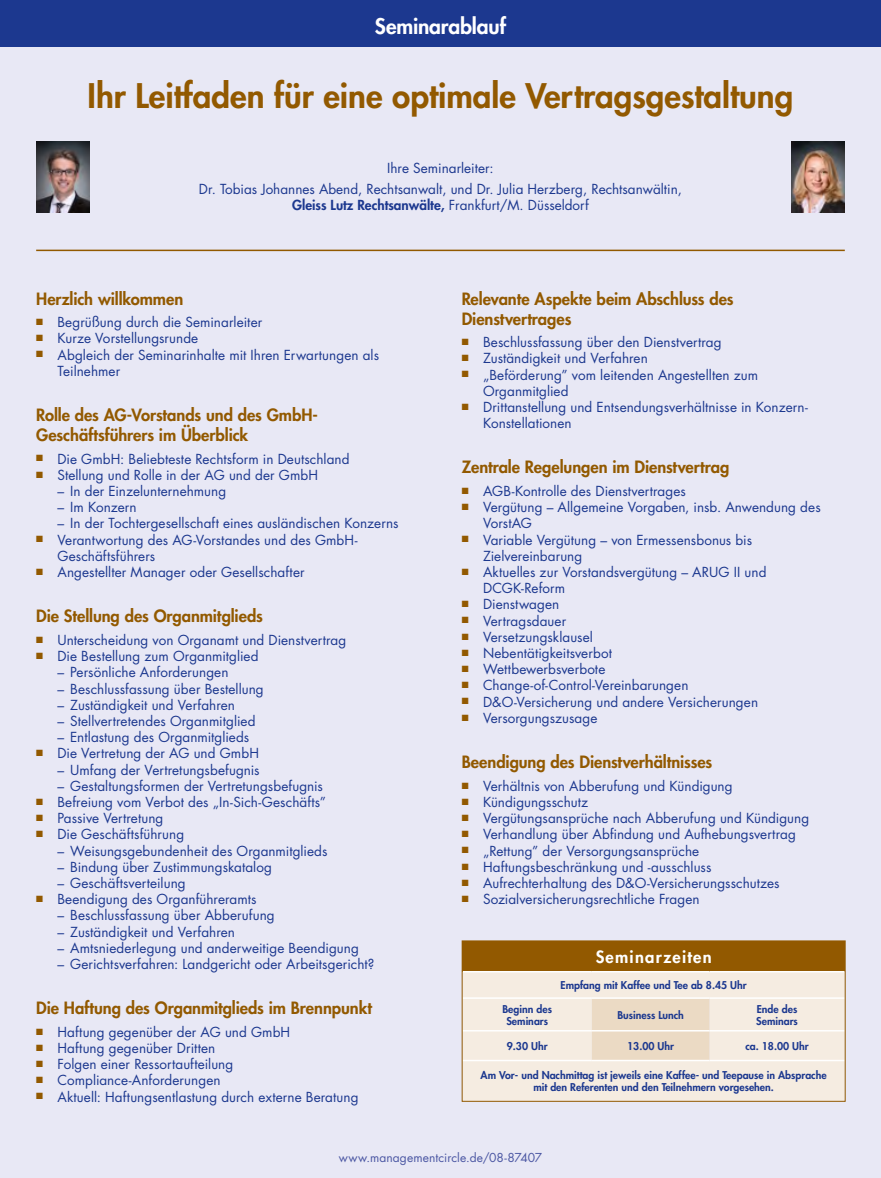
<style>
.page{position:relative;width:881px;height:1178px;background:#fff}
.page>*{position:absolute;margin:0;border:0;box-sizing:border-box;transform-origin:0 0}
.t1{font:800 33px "Futura Std";color:#925900}
.t2{font:800 21px "Futura Std";letter-spacing:-.005em;color:#fff}
.t3{font:800 16.5px/19.8px "Futura Std";letter-spacing:-.005em;color:#925900}
.t4{font:800 16.5px "Futura Std";letter-spacing:.075em;color:#fff}
.t5{font:13.5px/16.2px "Futura Std";letter-spacing:.005em;color:#1c388f}
.t6{font:800 13.5px "Futura Std";color:#1c388f}
.t7{font:12px "Futura Std";letter-spacing:.01em;color:#4b57a3}
.t8{font:800 10.5px/12px "Futura Std";color:#1c388f;text-align:center}
.s1{font-weight:400}
</style>
<div class="page">
<div style="left:0;top:0;width:880px;height:1178px;background:#e8e8f5"></div>
<div style="left:0;top:0;width:880px;height:47px;background:#1c388f"></div>
<hr style="left:36px;top:250px;width:808px;height:1px;background:#925900">
<div style="left:462px;top:941px;width:382px;height:31px;background:#925900"></div>
<div style="left:463px;top:972px;width:380px;height:128px;background:#f5ece1"></div>
<div style="left:591px;top:999px;width:118px;height:61px;background:#ebdac4"></div>
<hr style="left:462px;top:997px;width:129px;height:2px;background:#fff">
<hr style="left:591px;top:997px;width:118px;height:2px;background:#fff">
<hr style="left:709px;top:997px;width:135px;height:2px;background:#fff">
<hr style="left:462px;top:1030px;width:129px;height:1px;background:#fff">
<hr style="left:591px;top:1030px;width:118px;height:1px;background:#fff">
<hr style="left:709px;top:1030px;width:135px;height:1px;background:#fff">
<hr style="left:462px;top:1060px;width:129px;height:1px;background:#fff">
<hr style="left:591px;top:1060px;width:118px;height:1px;background:#fff">
<hr style="left:709px;top:1060px;width:135px;height:1px;background:#fff">
<hr style="left:462px;top:971px;width:129px;height:1px;background:#fff">
<hr style="left:591px;top:971px;width:118px;height:1px;background:#fff">
<hr style="left:709px;top:971px;width:135px;height:1px;background:#fff">
<div style="left:461px;top:940px;width:384px;height:162px;border:1px solid #925900"></div>
<img style="left:36px;top:141px;width:54px;height:71px">
<img style="left:791px;top:141px;width:53px;height:71px">
<h2 class="t2" style="left:375px;top:13px;width:133px">Seminarablauf</h2>
<h1 class="t1" style="left:88px;top:75px;width:707px">Ihr Leitfaden für eine optimale Vertragsgestaltung</h1>
<p class="t5" style="left:199px;top:158px;width:484px;line-height:20.4px;text-align:center">Ihre Seminarleiter:<br>Dr. Tobias Johannes Abend, Rechtsanwalt, und Dr. Julia Herzberg, Rechtsanwältin,</p>
<p class="t6" style="left:292px;top:196px;width:298px">Gleiss Lutz Rechtsanwälte, <span class="s1">Frankfurt/M. Düsseldorf</span></p>
<p class="t3" style="left:36px;top:289px;width:149px">Herzlich willkommen</p>
<p class="t5" style="left:36px;top:314px;width:227px"><sup>■</sup> Begrüßung durch die Seminarleiter</p>
<p class="t5" style="left:36px;top:331px;width:164px"><sup>■</sup> Kurze Vorstellungsrunde</p>
<p class="t5" style="left:57px;top:347px;width:323px;text-indent:-21px"><sup>■</sup> Abgleich der Seminarinhalte mit Ihren Erwartungen als<br>Teilnehmer</p>
<p class="t3" style="left:36px;top:405px;width:283px">Rolle des AG-Vorstands und des GmbH-<br>Geschäftsführers im Überblick</p>
<p class="t5" style="left:36px;top:451px;width:315px"><sup>■</sup> Die GmbH: Beliebteste Rechtsform in Deutschland</p>
<p class="t5" style="left:36px;top:467px;width:283px"><sup>■</sup> Stellung und Rolle in der AG und der GmbH</p>
<p class="t5" style="left:57px;top:483px;width:170px">– In der Einzelunternehmung</p>
<p class="t5" style="left:57px;top:499px;width:81px">– Im Konzern</p>
<p class="t5" style="left:57px;top:515px;width:342px">– In der Tochtergesellschaft eines ausländischen Konzerns</p>
<p class="t5" style="left:57px;top:532px;width:301px;text-indent:-21px"><sup>■</sup> Verantwortung des AG-Vorstandes und des GmbH-<br>Geschäftsführers</p>
<p class="t5" style="left:36px;top:564px;width:270px"><sup>■</sup> Angestellter Manager oder Gesellschafter</p>
<p class="t3" style="left:36px;top:606px;width:228px">Die Stellung des Organmitglieds</p>
<p class="t5" style="left:36px;top:632px;width:311px"><sup>■</sup> Unterscheidung von Organamt und Dienstvertrag</p>
<p class="t5" style="left:36px;top:648px;width:224px"><sup>■</sup> Die Bestellung zum Organmitglied</p>
<p class="t5" style="left:57px;top:664px;width:172px">– Persönliche Anforderungen</p>
<p class="t5" style="left:57px;top:681px;width:208px">– Beschlussfassung über Bestellung</p>
<p class="t5" style="left:57px;top:697px;width:179px">– Zuständigkeit und Verfahren</p>
<p class="t5" style="left:57px;top:713px;width:199px">– Stellvertretendes Organmitglied</p>
<p class="t5" style="left:57px;top:729px;width:193px">– Entlastung des Organmitglieds</p>
<p class="t5" style="left:36px;top:745px;width:224px"><sup>■</sup> Die Vertretung der AG und GmbH</p>
<p class="t5" style="left:57px;top:762px;width:204px">– Umfang der Vertretungsbefugnis</p>
<p class="t5" style="left:57px;top:778px;width:267px">– Gestaltungsformen der Vertretungsbefugnis</p>
<p class="t5" style="left:36px;top:794px;width:291px"><sup>■</sup> Befreiung vom Verbot des „In-Sich-Geschäfts”</p>
<p class="t5" style="left:36px;top:810px;width:129px"><sup>■</sup> Passive Vertretung</p>
<p class="t5" style="left:36px;top:826px;width:149px"><sup>■</sup> Die Geschäftsführung</p>
<p class="t5" style="left:57px;top:843px;width:271px">– Weisungsgebundenheit des Organmitglieds</p>
<p class="t5" style="left:57px;top:859px;width:216px">– Bindung über Zustimmungskatalog</p>
<p class="t5" style="left:57px;top:875px;width:130px">– Geschäftsverteilung</p>
<p class="t5" style="left:36px;top:891px;width:222px"><sup>■</sup> Beendigung des Organführeramts</p>
<p class="t5" style="left:57px;top:907px;width:219px">– Beschlussfassung über Abberufung</p>
<p class="t5" style="left:57px;top:924px;width:179px">– Zuständigkeit und Verfahren</p>
<p class="t5" style="left:57px;top:940px;width:303px">– Amtsniederlegung und anderweitige Beendigung</p>
<p class="t5" style="left:57px;top:956px;width:318px">– Gerichtsverfahren: Landgericht oder Arbeitsgericht?</p>
<p class="t3" style="left:36px;top:998px;width:337px">Die Haftung des Organmitglieds im Brennpunkt</p>
<p class="t5" style="left:36px;top:1024px;width:255px"><sup>■</sup> Haftung gegenüber der AG und GmbH</p>
<p class="t5" style="left:36px;top:1040px;width:181px"><sup>■</sup> Haftung gegenüber Dritten</p>
<p class="t5" style="left:36px;top:1056px;width:199px"><sup>■</sup> Folgen einer Ressortaufteilung</p>
<p class="t5" style="left:36px;top:1072px;width:186px"><sup>■</sup> Compliance-Anforderungen</p>
<p class="t5" style="left:36px;top:1089px;width:324px"><sup>■</sup> Aktuell: Haftungsentlastung durch externe Beratung</p>
<p class="t3" style="left:461px;top:289px;width:273px">Relevante Aspekte beim Abschluss des<br>Dienstvertrages</p>
<p class="t5" style="left:461px;top:334px;width:261px"><sup>■</sup> Beschlussfassung über den Dienstvertrag</p>
<p class="t5" style="left:461px;top:350px;width:187px"><sup>■</sup> Zuständigkeit und Verfahren</p>
<p class="t5" style="left:483px;top:367px;width:276px;text-indent:-21px"><sup>■</sup> „Beförderung” vom leitenden Angestellten zum<br>Organmitglied</p>
<p class="t5" style="left:483px;top:399px;width:326px;text-indent:-21px"><sup>■</sup> Drittanstellung und Entsendungsverhältnisse in Konzern-<br>Konstellationen</p>
<p class="t3" style="left:461px;top:457px;width:269px">Zentrale Regelungen im Dienstvertrag</p>
<p class="t5" style="left:461px;top:483px;width:226px"><sup>■</sup> AGB-Kontrolle des Dienstvertrages</p>
<p class="t5" style="left:483px;top:499px;width:339px;text-indent:-21px"><sup>■</sup> Vergütung – Allgemeine Vorgaben, insb. Anwendung des<br>VorstAG</p>
<p class="t5" style="left:483px;top:532px;width:270px;text-indent:-21px"><sup>■</sup> Variable Vergütung – von Ermessensbonus bis<br>Zielvereinbarung</p>
<p class="t5" style="left:483px;top:564px;width:285px;text-indent:-21px"><sup>■</sup> Aktuelles zur Vorstandsvergütung – ARUG II und<br>DCGK-Reform</p>
<p class="t5" style="left:461px;top:596px;width:99px"><sup>■</sup> Dienstwagen</p>
<p class="t5" style="left:461px;top:613px;width:106px"><sup>■</sup> Vertragsdauer</p>
<p class="t5" style="left:461px;top:629px;width:133px"><sup>■</sup> Versetzungsklausel</p>
<p class="t5" style="left:461px;top:645px;width:152px"><sup>■</sup> Nebentätigkeitsverbot</p>
<p class="t5" style="left:461px;top:661px;width:145px"><sup>■</sup> Wettbewerbsverbote</p>
<p class="t5" style="left:461px;top:677px;width:228px"><sup>■</sup> Change-of-Control-Vereinbarungen</p>
<p class="t5" style="left:461px;top:694px;width:298px"><sup>■</sup> D&amp;O-Versicherung und andere Versicherungen</p>
<p class="t5" style="left:461px;top:710px;width:137px"><sup>■</sup> Versorgungszusage</p>
<p class="t3" style="left:461px;top:752px;width:252px">Beendigung des Dienstverhältnisses</p>
<p class="t5" style="left:461px;top:778px;width:272px"><sup>■</sup> Verhältnis von Abberufung und Kündigung</p>
<p class="t5" style="left:461px;top:794px;width:128px"><sup>■</sup> Kündigungsschutz</p>
<p class="t5" style="left:461px;top:810px;width:349px"><sup>■</sup> Vergütungsansprüche nach Abberufung und Kündigung</p>
<p class="t5" style="left:461px;top:826px;width:335px"><sup>■</sup> Verhandlung über Abfindung und Aufhebungsvertrag</p>
<p class="t5" style="left:461px;top:843px;width:239px"><sup>■</sup> „Rettung” der Versorgungsansprüche</p>
<p class="t5" style="left:461px;top:859px;width:251px"><sup>■</sup> Haftungsbeschränkung und -ausschluss</p>
<p class="t5" style="left:461px;top:875px;width:319px"><sup>■</sup> Aufrechterhaltung des D&amp;O-Versicherungsschutzes</p>
<p class="t5" style="left:461px;top:891px;width:239px"><sup>■</sup> Sozialversicherungsrechtliche Fragen</p>
<p class="t4" style="left:595px;top:947px;width:117px">Seminarzeiten</p>
<p class="t8" style="left:560px;top:979px;width:187px">Empfang mit Kaffee und Tee ab 8.45 Uhr</p>
<p class="t8" style="left:502px;top:1003px;width:51px">Beginn des<br>Seminars</p>
<p class="t8" style="left:617px;top:1009px;width:68px">Business Lunch</p>
<p class="t8" style="left:756px;top:1003px;width:43px;text-align:left">Ende des<br>Seminars</p>
<p class="t8" style="left:506px;top:1040px;width:42px">9.30 Uhr</p>
<p class="t8" style="left:627px;top:1040px;width:48px">13.00 Uhr</p>
<p class="t8" style="left:745px;top:1040px;width:65px">ca. 18.00 Uhr</p>
<p class="t8" style="left:480px;top:1069px;width:347px">Am Vor- und Nachmittag ist jeweils eine Kaffee- und Teepause in Absprache mit den Referenten und den Teilnehmern vorgesehen.</p>
<p class="t7" style="left:338px;top:1149px;width:205px">www.managementcircle.de/08-87407</p>
</div>
